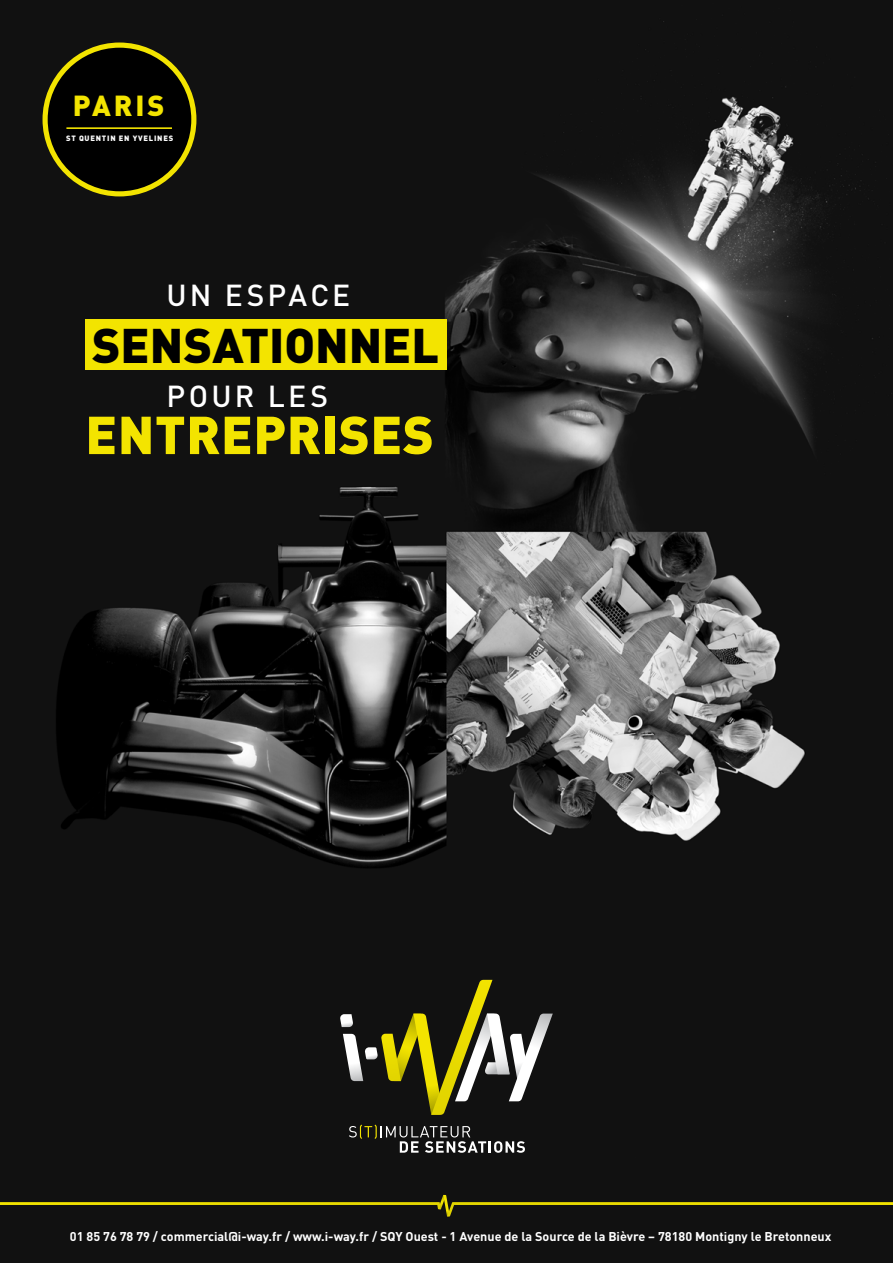
<style>
.page{position:relative;width:893px;height:1263px;background:#fff}
.page>*{position:absolute;margin:0;border:0;box-sizing:border-box;transform-origin:0 0}
.t1{font:900 52.5px "DIN Pro";letter-spacing:.01em;color:#f3e400}
.t2{font:900 48px "DIN Pro";color:#000}
.t3{font:500 30px "DIN Pro";letter-spacing:.105em;color:#fff}
.t4{font:900 28.65px "DIN Pro";letter-spacing:.1em;color:#f3e400}
.t5{font:700 12.6px "DIN Pro";color:#fff}
.t6{font:900 7.65px "DIN Pro";letter-spacing:.1em;color:#fff}
</style>
<div class="page">
<img style="left:0;top:0;width:893px;height:1263px">
<svg style="left:0;top:1195px;width:893px;height:21px;background:#2f2d0e"></svg>
<svg style="left:340px;top:980px;width:213px;height:135px;background:#4d4c2f"></svg>
<svg style="left:349px;top:1124px;width:176px;height:29px;background:#3e3e3c"></svg>
<div style="left:85px;top:319px;width:361px;height:51px;background:#f3e400"></div>
<svg style="left:43px;top:43px;width:153px;height:153px;background:#1c1b03"></svg>
<hr style="left:66px;top:127px;width:106px;height:2px;background:#f3e400">
<h3 class="t4" style="left:73px;top:81px;width:93px">PARIS</h3>
<p class="t6" style="left:66px;top:131px;width:109px">ST QUENTIN EN YVELINES</p>
<h3 class="t3" style="left:166px;top:271px;width:185px">UN ESPACE</h3>
<h2 class="t2" style="left:92px;top:304px;width:348px">SENSATIONNEL</h2>
<h3 class="t3" style="left:166px;top:371px;width:163px">POUR LES</h3>
<h1 class="t1" style="left:85px;top:390px;width:350px">ENTREPRISES</h1>
<p class="t5" style="left:70px;top:1226px;width:763px">01 85 76 78 79 / commercial@i-way.fr / www.i-way.fr / SQY Ouest - 1 Avenue de la Source de la Bièvre – 78180 Montigny le Bretonneux</p>
</div>
